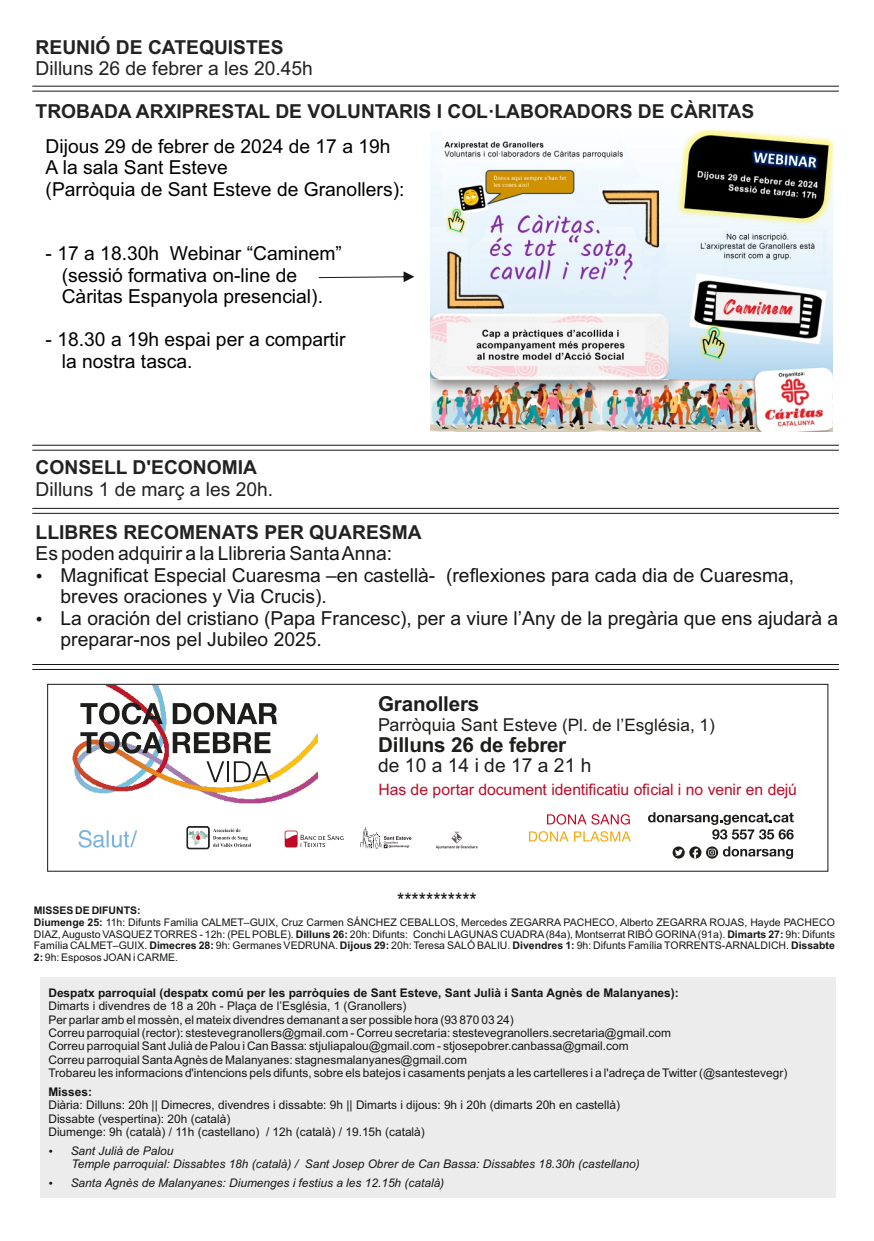
<style>
.page{position:relative;width:874px;height:1241px;background:#fff}
.page>*{position:absolute;margin:0;border:0;box-sizing:border-box;transform-origin:0 0}
.t1{font:21px "Arial";color:#151616;scale:.89 1}
.t2{font:700 20.65px "Arial";letter-spacing:-.01em;color:#1d1d1b}
.t3{font:19.25px/21.5px "Arial";color:#151616}
.t4{font:19.25px/21.5px "Arial";color:#000}
.t5{font:700 19.25px "Arial";color:#222}
.t6{font:19.25px "Arial";color:#222}
.t7{font:19.25px "Arial";letter-spacing:.005em;color:#1d1d1b}
.t8{font:17.85px "Arial";letter-spacing:.005em;color:#1d1d1b}
.t9{font:15.75px "Arial";color:#c10a27}
.t10{font:11.9px/13.3px "Arial";color:#151616}
.t11{font:italic 11.9px "Arial";color:#151616}
.t12{font:700 11.9px "Arial";color:#151616}
.t13{font:10.5px/11.7px "Arial";color:#151616}
.s1{font-size:17.15px}
.s2{font-weight:700}
</style>
<div class="page">
<hr style="left:32px;top:508px;width:806px;height:1px;background:#151616">
<hr style="left:32px;top:513px;width:806px;height:1px;background:#151616">
<hr style="left:32px;top:86px;width:806px;height:1px;background:#151616">
<hr style="left:32px;top:91px;width:806px;height:1px;background:#151616">
<div style="left:40px;top:976px;width:795px;height:221px;background:#ececec"></div>
<hr style="left:32px;top:664px;width:806px;height:1px;background:#151616">
<hr style="left:32px;top:669px;width:806px;height:1px;background:#151616">
<hr style="left:32px;top:444px;width:806px;height:1px;background:#151616">
<hr style="left:32px;top:449px;width:806px;height:1px;background:#151616">
<img style="left:431px;top:130px;width:401px;height:301px">
<svg style="left:318px;top:271px;width:96px;height:11px"></svg>
<svg style="left:317px;top:834px;width:26px;height:13px"></svg>
<svg style="left:648px;top:812px;width:145px;height:27px"></svg>
<svg style="left:722px;top:846px;width:70px;height:13px"></svg>
<svg style="left:705px;top:846px;width:12px;height:12px"></svg>
<svg style="left:708px;top:848px;width:7px;height:8px"></svg>
<svg style="left:672px;top:846px;width:12px;height:12px"></svg>
<svg style="left:674px;top:849px;width:8px;height:6px"></svg>
<svg style="left:689px;top:846px;width:12px;height:12px"></svg>
<svg style="left:692px;top:848px;width:5px;height:10px"></svg>
<img style="left:435px;top:831px;width:43px;height:19px">
<svg style="left:360px;top:827px;width:51px;height:22px"></svg>
<img style="left:72px;top:685px;width:245px;height:165px">
<svg style="left:80px;top:702px;width:83px;height:22px"></svg>
<svg style="left:173px;top:702px;width:104px;height:22px"></svg>
<svg style="left:80px;top:731px;width:83px;height:22px"></svg>
<svg style="left:173px;top:732px;width:97px;height:21px"></svg>
<svg style="left:206px;top:761px;width:18px;height:21px"></svg>
<hr style="left:227px;top:761px;width:2px;height:21px;background:#1d1d1b">
<svg style="left:234px;top:761px;width:37px;height:21px"></svg>
<div style="left:47px;top:683px;width:781px;height:188px;border:1px solid #151616"></div>
<svg style="left:547px;top:814px;width:82px;height:10px"></svg>
<svg style="left:529px;top:831px;width:101px;height:10px"></svg>
<h3 class="t5" style="left:36px;top:40px;width:249px">REUNIÓ DE CATEQUISTES</h3>
<h3 class="t6" style="left:36px;top:61px;width:279px">Dilluns 26 de febrer a les 20.45h</h3>
<h3 class="t5" style="left:36px;top:104px;width:719px">TROBADA ARXIPRESTAL DE VOLUNTARIS I COL·LABORADORS DE CÀRITAS</h3>
<h3 class="t4" style="left:46px;top:137px;width:360px">Dijous 29 de febrer de 2024 de 17 a 19h<br>A la sala Sant Esteve<br>(Parròquia de Sant Esteve de Granollers):</h3>
<h3 class="t4" style="left:62px;top:244px;width:281px;text-indent:-16px">- 17 a 18.30h Webinar “Caminem” (sessió formativa on-line de<br>Càritas Espanyola presencial).</h3>
<h3 class="t4" style="left:62px;top:330px;width:285px;text-indent:-16px">- 18.30 a 19h espai per a compartir la nostra tasca.</h3>
<h3 class="t5" style="left:36px;top:460px;width:223px">CONSELL D'ECONOMIA</h3>
<h3 class="t6" style="left:36px;top:481px;width:239px">Dilluns 1 de març a les 20h.</h3>
<h3 class="t5" style="left:36px;top:524px;width:387px">LLIBRES RECOMENATS PER QUARESMA</h3>
<p class="t3" style="left:61px;top:544px;width:778px;text-indent:-25px">Es poden adquirir a la Llibreria Santa Anna:<br>Magnificat Especial Cuaresma –en castellà- (reflexiones para cada dia de Cuaresma, breves oraciones y Via Crucis).<br>La oración del cristiano (Papa Francesc), per a viure l’Any de la pregària que ens ajudarà a preparar-nos pel Jubileo 2025.</p>
<h2 class="t2" style="left:378px;top:695px;width:103px">Granollers</h2>
<h3 class="t8" style="left:378px;top:718px;width:338px">Parròquia Sant Esteve <span class="s1">(Pl. de l’Església, 1)</span></h3>
<h2 class="t2" style="left:378px;top:736px;width:189px">Dilluns 26 de febrer</h2>
<h3 class="t7" style="left:378px;top:758px;width:215px">de 10 a 14 i de 17 a 21 h</h3>
<h3 class="t9" style="left:378px;top:783px;width:420px">Has de portar document identificatiu oficial i no venir en dejú</h3>
<h1 class="t1" style="left:397px;top:892px;width:91px">***********</h1>
<p class="t13" style="left:34px;top:905px;width:802px"><span class="s2">MISSES DE DIFUNTS:<br>Diumenge 25:</span> 11h: Difunts Família CALMET–GUIX, Cruz Carmen SÁNCHEZ CEBALLOS, Mercedes ZEGARRA PACHECO, Alberto ZEGARRA ROJAS, Hayde PACHECO DIAZ, Augusto VASQUEZ TORRES - 12h: (PELPOBLE). <span class="s2">Dilluns 26:</span> 20h: Difunts: Conchi LAGUNAS CUADRA(84a), Montserrat RIBÓ GORINA(91a). <span class="s2">Dimarts 27:</span> 9h: Difunts Família CALMET–GUIX. <span class="s2">Dimecres 28:</span> 9h: Germanes VEDRUNA. <span class="s2">Dijous 29:</span> 20h: Teresa SALÓ BALIU. <span class="s2">Divendres 1:</span> 9h: Difunts Família TORRENTS-ARNALDICH. <span class="s2">Dissabte 2:</span> 9h: Esposos JOAN i CARME.</p>
<p class="t12" style="left:48px;top:988px;width:631px">Despatx parroquial (despatx comú per les parròquies de Sant Esteve, Sant Julià i Santa Agnès de Malanyanes):</p>
<p class="t10" style="left:48px;top:1000px;width:359px">Dimarts i divendres de 18 a 20h - Plaça de l’Església, 1 (Granollers)</p>
<p class="t10" style="left:48px;top:1013px;width:466px">Per parlar amb el mossèn, el mateix divendres demanant a ser possible hora (93 870 03 24)</p>
<p class="t10" style="left:48px;top:1027px;width:623px">Correu parroquial (rector): stestevegranollers@gmail.com - Correu secretaria: stestevegranollers.secretaria@gmail.com<br>Correu parroquial Sant Julià de Palou i Can Bassa: stjuliapalou@gmail.com - stjosepobrer.canbassa@gmail.com</p>
<p class="t10" style="left:48px;top:1067px;width:740px">Trobareu les informacions d'intencions pels difunts, sobre els batejos i casaments penjats a les cartelleres i a l'adreça de Twitter (@santestevegr)</p>
<p class="t12" style="left:48px;top:1087px;width:45px">Misses:</p>
<p class="t10" style="left:48px;top:1053px;width:420px">Correu parroquial Santa Agnès de Malanyanes: stagnesmalanyanes@gmail.com</p>
<p class="t10" style="left:48px;top:1099px;width:573px">Diària: Dilluns: 20h || Dimecres, divendres i dissabte: 9h || Dimarts i dijous: 9h i 20h (dimarts 20h en castellà)</p>
<p class="t10" style="left:48px;top:1112px;width:183px">Dissabte (vespertina): 20h (català)</p>
<p class="t11" style="left:71px;top:1145px;width:104px">Sant Julià de Palou</p>
<p class="t10" style="left:48px;top:1125px;width:378px">Diumenge: 9h (català) / 11h (castellano) / 12h (català) / 19.15h (català)</p>
<p class="t11" style="left:72px;top:1159px;width:569px">Temple parroquial: Dissabtes 18h (català) / Sant Josep Obrer de Can Bassa: Dissabtes 18.30h (castellano)</p>
<p class="t11" style="left:71px;top:1178px;width:375px">Santa Agnès de Malanyanes: Diumenges i festius a les 12.15h (català)</p>
</div>
